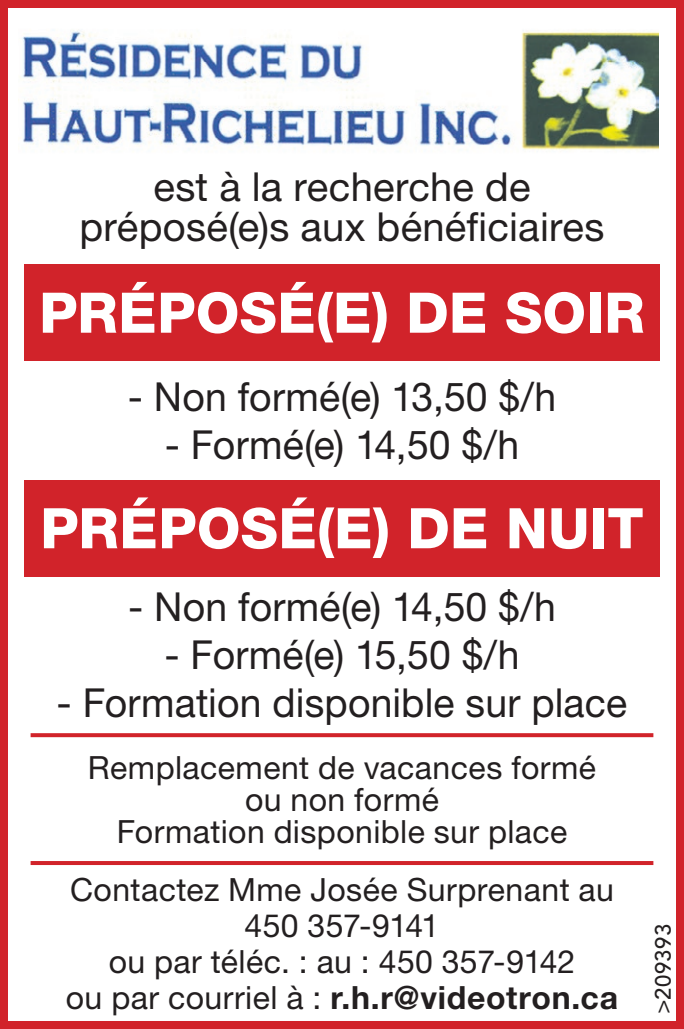
<style>
.page{position:relative;width:684px;height:1029px;background:#fff}
.page>*{position:absolute;margin:0;border:0;box-sizing:border-box;transform-origin:0 0}
.t1{font:800 56px "Helvetica Neue LT Std";letter-spacing:.005em;color:#fff}
.t2{font:40px/40px "Helvetica Neue LT Std";letter-spacing:.005em;color:#231f20;text-align:center}
.t3{font:32px/36px "Helvetica Neue LT Std";letter-spacing:.015em;color:#231f20;text-align:center}
.t4{font:500 22px "Avenir LT Std";letter-spacing:.025em;color:#231f20}
.s1{font-weight:700}
</style>
<div class="page">
<img style="left:18px;top:30px;width:641px;height:122px">
<div style="left:0;top:0;width:684px;height:1029px;border:8px solid #d1232a"></div>
<div style="left:24px;top:265px;width:636px;height:96px;background:#d1232a"></div>
<div style="left:24px;top:480px;width:636px;height:96px;background:#d1232a"></div>
<svg style="left:31px;top:733px;width:622px;height:4px;background:#d32c33"></svg>
<hr style="left:31px;top:861px;width:622px;height:4px;background:#d1232a">
<p class="t2" style="left:80px;top:166px;width:526px">est à la recherche de préposé(e)s aux bénéficiaires</p>
<h1 class="t1" style="left:39px;top:279px;width:607px">PRÉPOSÉ(E) DE SOIR</h1>
<p class="t2" style="left:128px;top:376px;width:430px">- Non formé(e) 13,50 $/h</p>
<p class="t2" style="left:165px;top:424px;width:356px">- Formé(e) 14,50 $/h</p>
<h1 class="t1" style="left:40px;top:495px;width:605px">PRÉPOSÉ(E) DE NUIT</h1>
<p class="t2" style="left:128px;top:586px;width:429px">- Non formé(e) 14,50 $/h</p>
<p class="t2" style="left:164px;top:634px;width:357px">- Formé(e) 15,50 $/h</p>
<p class="t2" style="left:57px;top:682px;width:572px">- Formation disponible sur place</p>
<p class="t3" style="left:88px;top:750px;width:510px;line-height:32px">Remplacement de vacances formé ou non formé<br>Formation disponible sur place</p>
<p class="t3" style="left:66px;top:871px;width:554px">Contactez Mme Josée Surprenant au<br>450 357-9141<br>ou par téléc. : au : 450 357-9142<br>ou par courriel à : <span class="s1">r.h.r@videotron.ca</span></p>
<p class="t4" style="left:651px;top:1014px;width:92px;rotate:-90deg">&gt;209393</p>
</div>
